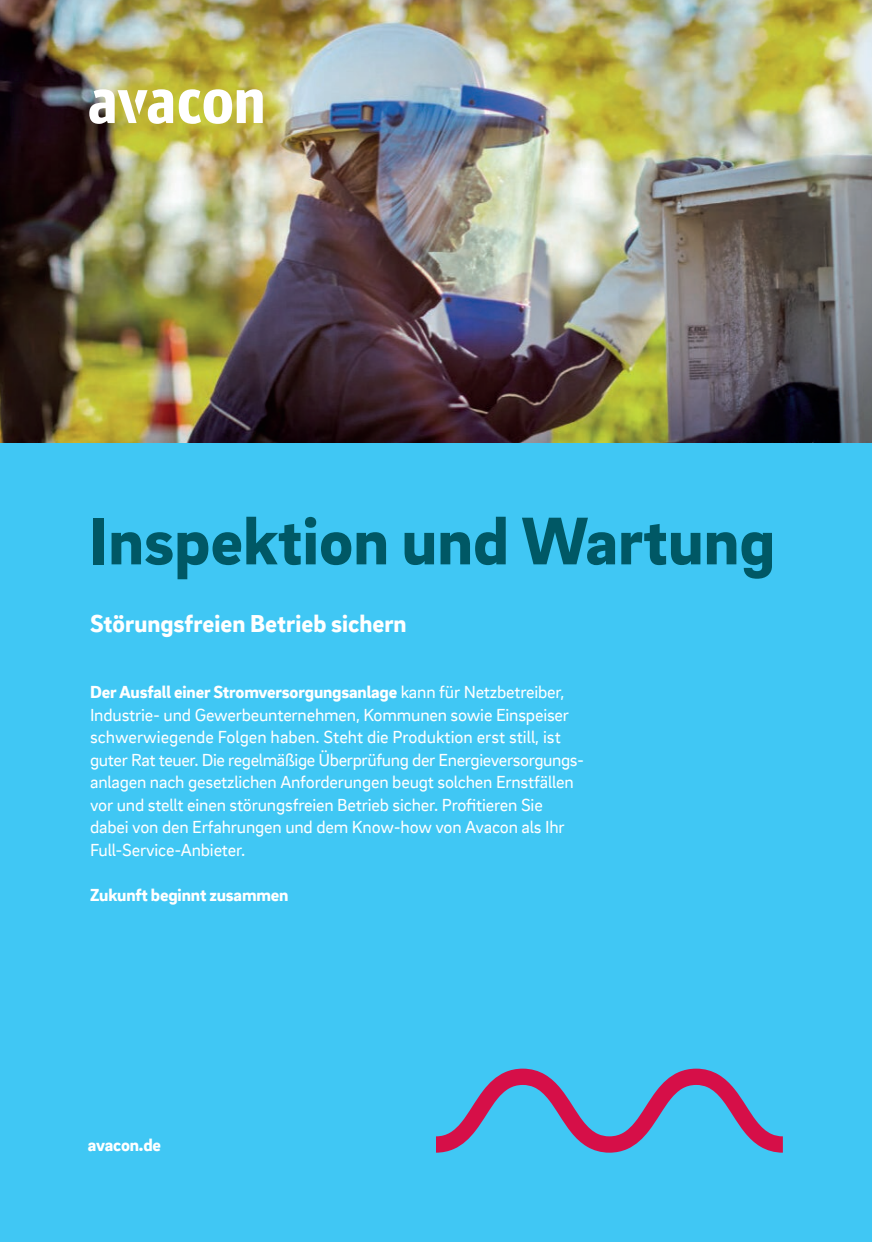
<style>
.page{position:relative;width:872px;height:1242px;background:#40c7f4}
.page>*{position:absolute;margin:0;border:0;box-sizing:border-box;transform-origin:0 0}
.t1{font:900 69px "EON Brix Sans";color:#005865}
.t2{font:900 25.2px "EON Brix Sans";color:#fff}
.t3{font:18px/22.5px "EON Brix Sans";letter-spacing:-.01em;color:#fff}
.t4{font:900 18px "EON Brix Sans";letter-spacing:-.01em;color:#fff}
.s1{font-weight:900}
</style>
<div class="page">
<img style="left:0;top:0;width:872px;height:442px">
<svg style="left:436px;top:1068px;width:347px;height:84px"></svg>
<svg style="left:179px;top:89px;width:84px;height:35px;background:#e6e5af"></svg>
<svg style="left:89px;top:89px;width:84px;height:35px;background:#dad8ae"></svg>
<h1 class="t1" style="left:89px;top:495px;width:687px">Inspektion und Wartung</h1>
<h2 class="t2" style="left:90px;top:607px;width:318px">Störungsfreien Betrieb sichern</h2>
<p class="t3" style="left:90px;top:680px;width:495px"><span class="s1">Der Ausfall einer Stromversorgungsanlage</span> kann für Netzbetreiber, Industrie- und Gewerbeunternehmen, Kommunen sowie Einspeiser schwerwiegende Folgen haben. Steht die Produktion erst still, ist guter Rat teuer. Die regelmäßige Überprüfung der Energieversorgungs&shy;anlagen nach gesetzlichen Anforderungen beugt solchen Ernstfällen vor und stellt einen störungsfreien Betrieb sicher. Profitieren Sie dabei von den Erfahrungen und dem Know-how von Avacon als Ihr Full-Service-Anbieter.</p>
<p class="t4" style="left:90px;top:883px;width:200px">Zukunft beginnt zusammen</p>
<p class="t4" style="left:88px;top:1133px;width:75px">avacon.de</p>
</div>
